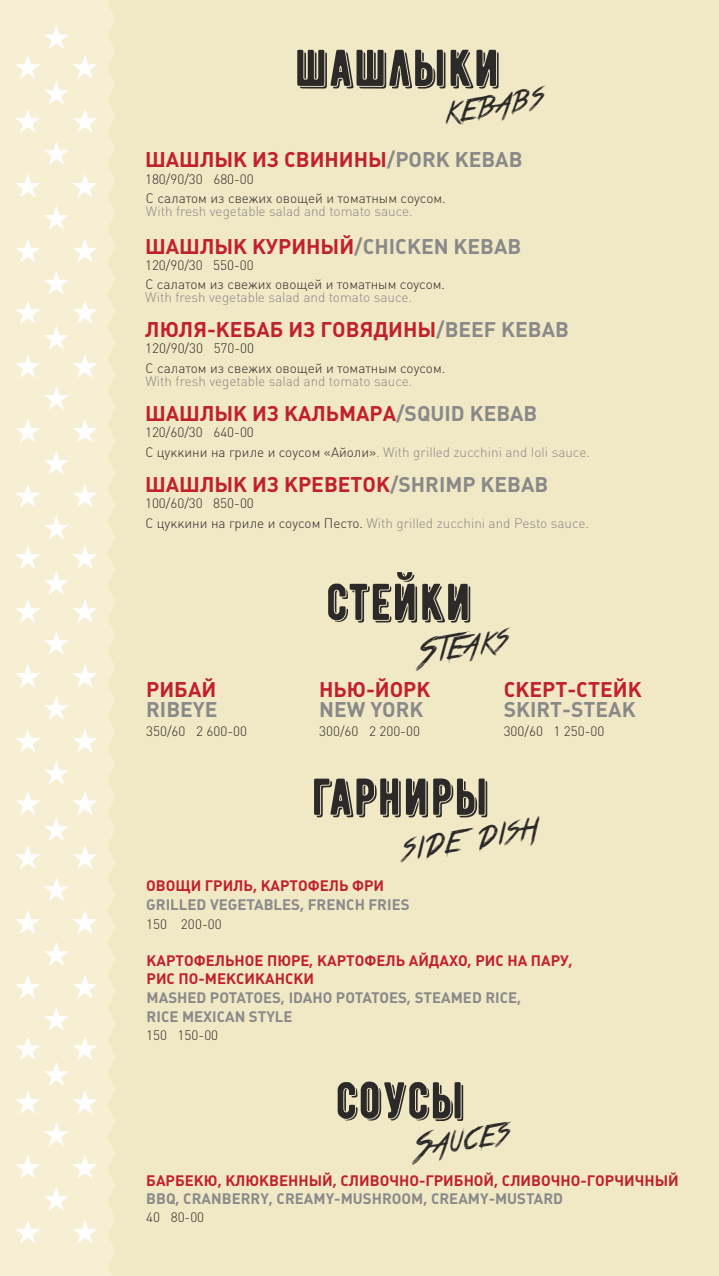
<style>
.page{position:relative;width:719px;height:1276px;background:#f7efd4}
.page>*{position:absolute;margin:0;border:0;box-sizing:border-box;transform-origin:0 0}
.t1{font:51.6px "BERNIER Shade";color:#2b2a29}
.t2{font:30px "True Lies RUSBYLYAJKA";color:#2b2a29}
.t3{font:21px "Plumb Bold C";color:#c12129}
.t4{font:21px "Plumb Bold C";color:#898989}
.t5{font:15px/18.6px "Plumb Bold C";color:#c12129}
.t6{font:15px/18.6px "Plumb Bold C";color:#898989}
.t7{font:13.5px/19.6px "Plumb Light C";color:#2b2a29}
.t8{font:13.5px "Plumb Light C";color:#898989}
.s1{color:#898989}
</style>
<div class="page">
<svg style="left:15px;top:26px;width:82px;height:1217px"></svg>
<div style="left:108px;top:0;width:611px;height:1276px;background:#f1e8c6"></div>
<h1 class="t1" style="left:295px;top:38px;width:208px">шашлыки</h1>
<h2 class="t2" style="left:444px;top:102px;width:100px;rotate:-9deg">kebabs</h2>
<h3 class="t3" style="left:145px;top:151px;width:379px">ШАШЛЫК ИЗ СВИНИНЫ<span class="s1">/PORK KEBAB</span></h3>
<p class="t7" style="left:145px;top:170px;width:302px">180/90/30 680-00<br>C салатом из свежих овощей и томатным соусом.</p>
<p class="t8" style="left:146px;top:206px;width:268px">With fresh vegetable salad and tomato sauce.</p>
<h3 class="t3" style="left:145px;top:237px;width:378px">ШАШЛЫК КУРИНЫЙ<span class="s1">/CHICKEN KEBAB</span></h3>
<p class="t7" style="left:145px;top:256px;width:301px">120/90/30 550-00<br>С салатом из свежих овощей и томатным соусом.</p>
<p class="t8" style="left:145px;top:292px;width:268px">With fresh vegetable salad and tomato sauce.</p>
<h3 class="t3" style="left:145px;top:320px;width:425px">ЛЮЛЯ-КЕБАБ ИЗ ГОВЯДИНЫ<span class="s1">/BEEF KEBAB</span></h3>
<p class="t7" style="left:145px;top:340px;width:301px">120/90/30 570-00<br>C салатом из свежих овощей и томатным соусом.</p>
<p class="t8" style="left:146px;top:376px;width:268px">With fresh vegetable salad and tomato sauce.</p>
<h3 class="t3" style="left:145px;top:404px;width:394px">ШАШЛЫК ИЗ КАЛЬМАРА<span class="s1">/SQUID KEBAB</span></h3>
<p class="t7" style="left:145px;top:424px;width:446px">120/60/30 640-00<br>C цуккини на гриле и соусом «Айоли»<span class="s1">. With grilled zucchini and Ioli sauce.</span></p>
<h3 class="t3" style="left:145px;top:475px;width:405px">ШАШЛЫК ИЗ КРЕВЕТОК<span class="s1">/SHRIMP KEBAB</span></h3>
<p class="t7" style="left:145px;top:495px;width:445px">100/60/30 850-00<br>С цуккини на гриле и соусом Песто. <span class="s1">With grilled zucchini and Pesto sauce.</span></p>
<h3 class="t3" style="left:146px;top:680px;width:71px">РИБАЙ</h3>
<h3 class="t4" style="left:146px;top:699px;width:73px">RIBEYE</h3>
<p class="t7" style="left:146px;top:722px;width:102px">350/60 2 600-00</p>
<h1 class="t1" style="left:326px;top:572px;width:148px">стейки</h1>
<h2 class="t2" style="left:417px;top:643px;width:92px;rotate:-9deg">Steaks</h2>
<h3 class="t3" style="left:319px;top:680px;width:113px">НЬЮ-ЙОРК</h3>
<h3 class="t4" style="left:319px;top:699px;width:106px">NEW YORK</h3>
<p class="t7" style="left:319px;top:722px;width:102px">300/60 2 200-00</p>
<h3 class="t3" style="left:503px;top:680px;width:139px">СКЕРТ-СТЕЙК</h3>
<h3 class="t4" style="left:503px;top:700px;width:133px">SKIRT-STEAK</h3>
<p class="t7" style="left:503px;top:723px;width:102px">300/60 1 250-00</p>
<h1 class="t1" style="left:311px;top:766px;width:180px">гарниры</h1>
<h2 class="t2" style="left:401px;top:839px;width:139px;rotate:-9deg">side dish</h2>
<p class="t5" style="left:146px;top:877px;width:239px">ОВОЩИ ГРИЛЬ, КАРТОФЕЛЬ ФРИ</p>
<p class="t6" style="left:146px;top:896px;width:265px">GRILLED VEGETABLES, FRENCH FRIES</p>
<p class="t7" style="left:146px;top:915px;width:77px">150 200-00</p>
<p class="t5" style="left:147px;top:952px;width:427px">КАРТОФЕЛЬНОЕ ПЮРЕ, КАРТОФЕЛЬ АЙДАХО, РИС НА ПАРУ,<br>РИС ПО-МЕКСИКАНСКИ</p>
<p class="t6" style="left:147px;top:989px;width:376px">MASHED POTATOES, IDAHO POTATOES, STEAMED RICE,<br>RICE MEXICAN STYLE</p>
<p class="t7" style="left:146px;top:1027px;width:73px">150 150-00</p>
<h1 class="t1" style="left:335px;top:1070px;width:132px">соусы</h1>
<h2 class="t2" style="left:413px;top:1137px;width:97px;rotate:-9deg">Sauces</h2>
<p class="t5" style="left:146px;top:1171px;width:534px">БАРБЕКЮ, КЛЮКВЕННЫЙ, СЛИВОЧНО-ГРИБНОЙ, СЛИВОЧНО-ГОРЧИЧНЫЙ</p>
<p class="t6" style="left:146px;top:1190px;width:418px">BBQ, CRANBERRY, CREAMY-MUSHROOM, CREAMY-MUSTARD</p>
<p class="t7" style="left:146px;top:1209px;width:59px">40 80-00</p>
</div>
